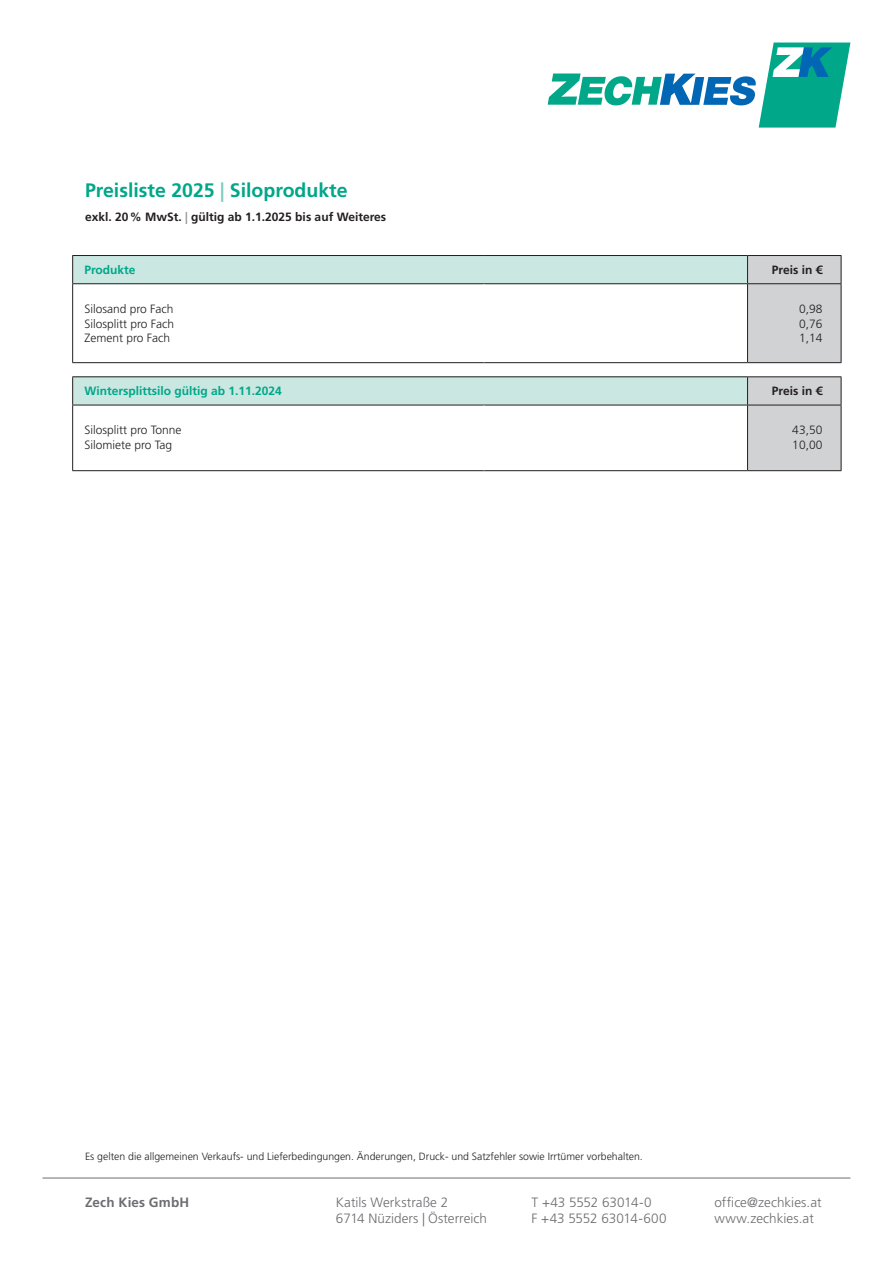
<style>
.page{position:relative;width:893px;height:1263px;background:#fff}
.page>*{position:absolute;margin:0;border:0;box-sizing:border-box;transform-origin:0 0}
.t1{font:700 19.5px "Frutiger LT Std";color:#00a789}
.t2{font:300 13.5px/16.2px "Frutiger LT Std";color:#6c6d70}
.t3{font:700 13.5px "Frutiger LT Std";letter-spacing:.015em;color:#6c6d70}
.t4{font:300 12px/14.4px "Frutiger LT Std";color:#231f20}
.t5{font:700 12px "Frutiger LT Std";color:#231f20}
.t6{font:700 12px "Frutiger LT Std";color:#00a789}
.t7{font:300 10.5px "Frutiger LT Std";color:#231f20}
.s1{color:#7bcbbd}
.s2{color:#939598}
</style>
<div class="page">
<hr style="left:43px;top:1178px;width:807px;height:1px;background:#6c6d70">
<div style="left:73px;top:377px;width:674px;height:28px;background:#cae7e1"></div>
<hr style="left:72px;top:376px;width:412px;height:1px;background:#231f20">
<svg style="left:72px;top:377px;width:1px;height:28px"></svg>
<hr style="left:484px;top:376px;width:263px;height:1px;background:#231f20">
<hr style="left:747px;top:376px;width:94px;height:1px;background:#231f20">
<div style="left:747px;top:377px;width:95px;height:94px;background:#d1d2d4"></div>
<hr style="left:72px;top:405px;width:412px;height:1px;background:#231f20">
<hr style="left:72px;top:405px;width:1px;height:65px;background:#231f20">
<hr style="left:484px;top:405px;width:263px;height:1px;background:#231f20">
<hr style="left:747px;top:405px;width:94px;height:1px;background:#231f20">
<hr style="left:747px;top:405px;width:1px;height:65px;background:#231f20">
<hr style="left:841px;top:405px;width:1px;height:65px;background:#231f20">
<hr style="left:72px;top:470px;width:412px;height:1px;background:#231f20">
<hr style="left:484px;top:470px;width:263px;height:1px;background:#231f20">
<hr style="left:747px;top:470px;width:94px;height:1px;background:#231f20">
<hr style="left:483px;top:405px;width:1px;height:65px;background:#fff">
<div style="left:73px;top:255px;width:674px;height:29px;background:#cae7e1"></div>
<hr style="left:72px;top:255px;width:412px;height:1px;background:#231f20">
<svg style="left:72px;top:256px;width:1px;height:27px"></svg>
<hr style="left:484px;top:255px;width:263px;height:1px;background:#231f20">
<div style="left:747px;top:255px;width:95px;height:108px;background:#d1d2d4"></div>
<hr style="left:72px;top:283px;width:412px;height:1px;background:#231f20">
<hr style="left:72px;top:284px;width:1px;height:78px;background:#231f20">
<hr style="left:484px;top:283px;width:263px;height:1px;background:#231f20">
<hr style="left:747px;top:283px;width:94px;height:1px;background:#231f20">
<hr style="left:747px;top:284px;width:1px;height:78px;background:#231f20">
<hr style="left:841px;top:284px;width:1px;height:78px;background:#231f20">
<hr style="left:72px;top:362px;width:412px;height:1px;background:#231f20">
<hr style="left:484px;top:362px;width:263px;height:1px;background:#231f20">
<hr style="left:747px;top:362px;width:94px;height:1px;background:#231f20">
<svg style="left:548px;top:43px;width:302px;height:85px"></svg>
<h1 class="t1" style="left:85px;top:179px;width:264px">Preisliste 2025 <span class="s1">|</span> Siloprodukte</h1>
<p class="t5" style="left:85px;top:209px;width:303px">exkl. 20% MwSt. <span class="s2">|</span> gültig ab 1.1.2025 bis auf Weiteres</p>
<p class="t6" style="left:84px;top:263px;width:53px">Produkte</p>
<p class="t5" style="left:772px;top:263px;width:52px">Preis in €</p>
<p class="t4" style="left:84px;top:302px;width:91px;text-align:justify">Silosand pro Fach Silosplitt pro Fach Zement pro Fach</p>
<p class="t4" style="left:799px;top:302px;width:25px;text-align:justify">0,98<br>0,76<br>1,14</p>
<p class="t6" style="left:84px;top:384px;width:199px">Wintersplittsilo gültig ab 1.11.2024</p>
<p class="t5" style="left:772px;top:384px;width:52px">Preis in €</p>
<p class="t4" style="left:84px;top:423px;width:99px">Silosplitt pro Tonne<br>Silomiete pro Tag</p>
<p class="t4" style="left:792px;top:423px;width:32px">43,50<br>10,00</p>
<p class="t7" style="left:85px;top:1151px;width:559px">Es gelten die allgemeinen Verkaufs- und Lieferbedingungen. Änderungen, Druck- und Satzfehler sowie Irrtümer vorbehalten.</p>
<p class="t3" style="left:85px;top:1194px;width:106px">Zech Kies GmbH</p>
<p class="t2" style="left:714px;top:1194px;width:109px">office@zechkies.at www.zechkies.at</p>
<p class="t2" style="left:336px;top:1194px;width:153px">Katils Werkstraße 2<br>6714 Nüziders | Österreich</p>
<p class="t2" style="left:532px;top:1194px;width:137px">T +43 5552 63014-0<br>F +43 5552 63014-600</p>
</div>
